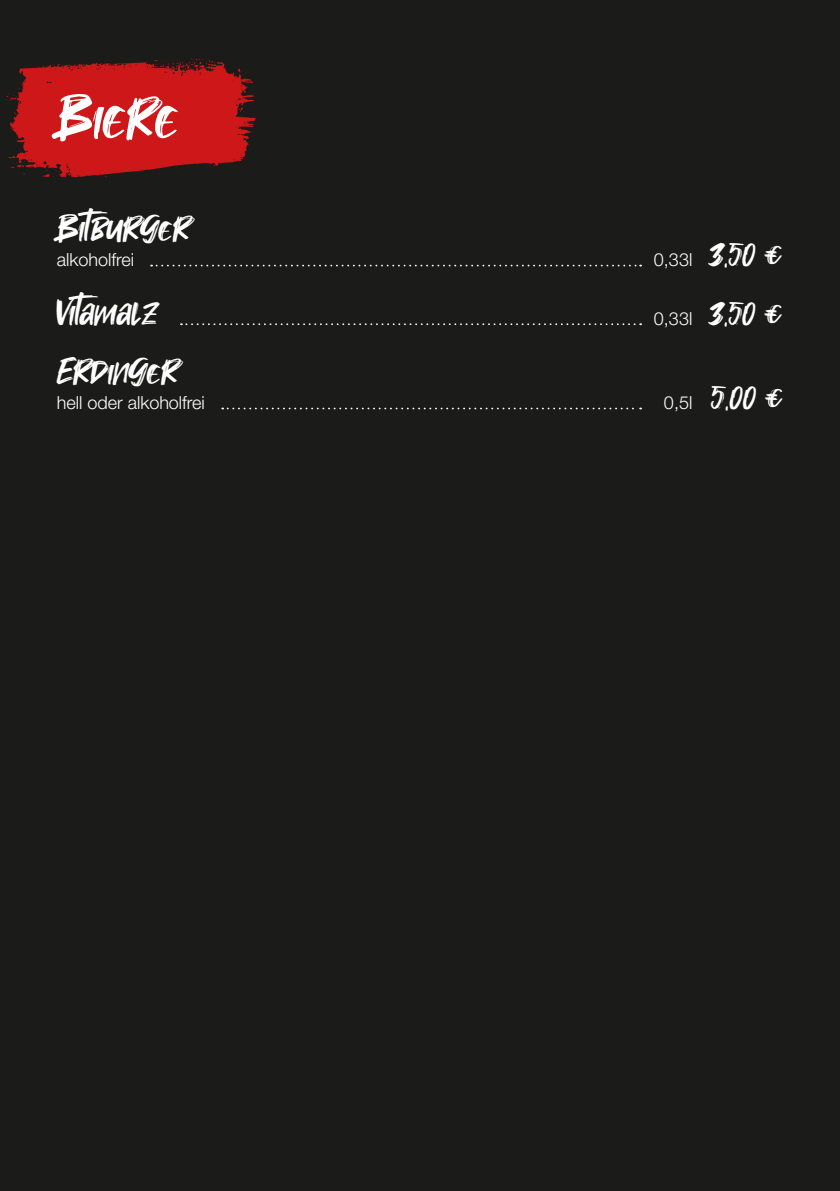
<style>
.page{position:relative;width:840px;height:1191px;background:#fff}
.page>*{position:absolute;margin:0;border:0;box-sizing:border-box;transform-origin:0 0}
.t1{font:59.4px "Takota";color:#fff}
.t2{font:36px "Takota";color:#fff}
.t3{font:300 18px "Helvetica Neue LT Pro";color:#fff}
.s1{font-family:"Takota";font-weight:400;font-size:36px}
.s2{font-family:"Helvetica Neue LT Pro";font-weight:300;font-size:18px}
</style>
<div class="page">
<div style="left:0;top:0;width:839px;height:1191px;background:#1b1b1a"></div>
<svg style="left:6px;top:58px;width:250px;height:119px"></svg>
<svg style="left:151px;top:265px;width:489px;height:1px"></svg>
<svg style="left:181px;top:323px;width:459px;height:2px"></svg>
<svg style="left:222px;top:407px;width:418px;height:2px"></svg>
<h1 class="t1" style="left:57px;top:81px;width:123px">Biere</h1>
<h2 class="t2" style="left:57px;top:206px;width:135px">Bitburger</h2>
<p class="t3" style="left:57px;top:249px;width:79px">alkoholfrei</p>
<p class="t3" style="left:653px;top:249px;width:130px">0,33l <span class="s1">3,50 €</span></p>
<h2 class="t2" style="left:57px;top:290px;width:102px">Vitamalz</h2>
<p class="t3" style="left:653px;top:308px;width:130px">0,33l <span class="s1">3,50 €</span></p>
<h2 class="t2" style="left:57px;top:349px;width:123px">Erdinger</h2>
<p class="t3" style="left:57px;top:392px;width:150px">hell oder alkoholfrei</p>
<h2 class="t2" style="left:663px;top:374px;width:121px"><span class="s2">0,5l</span> 5,00 €</h2>
</div>
